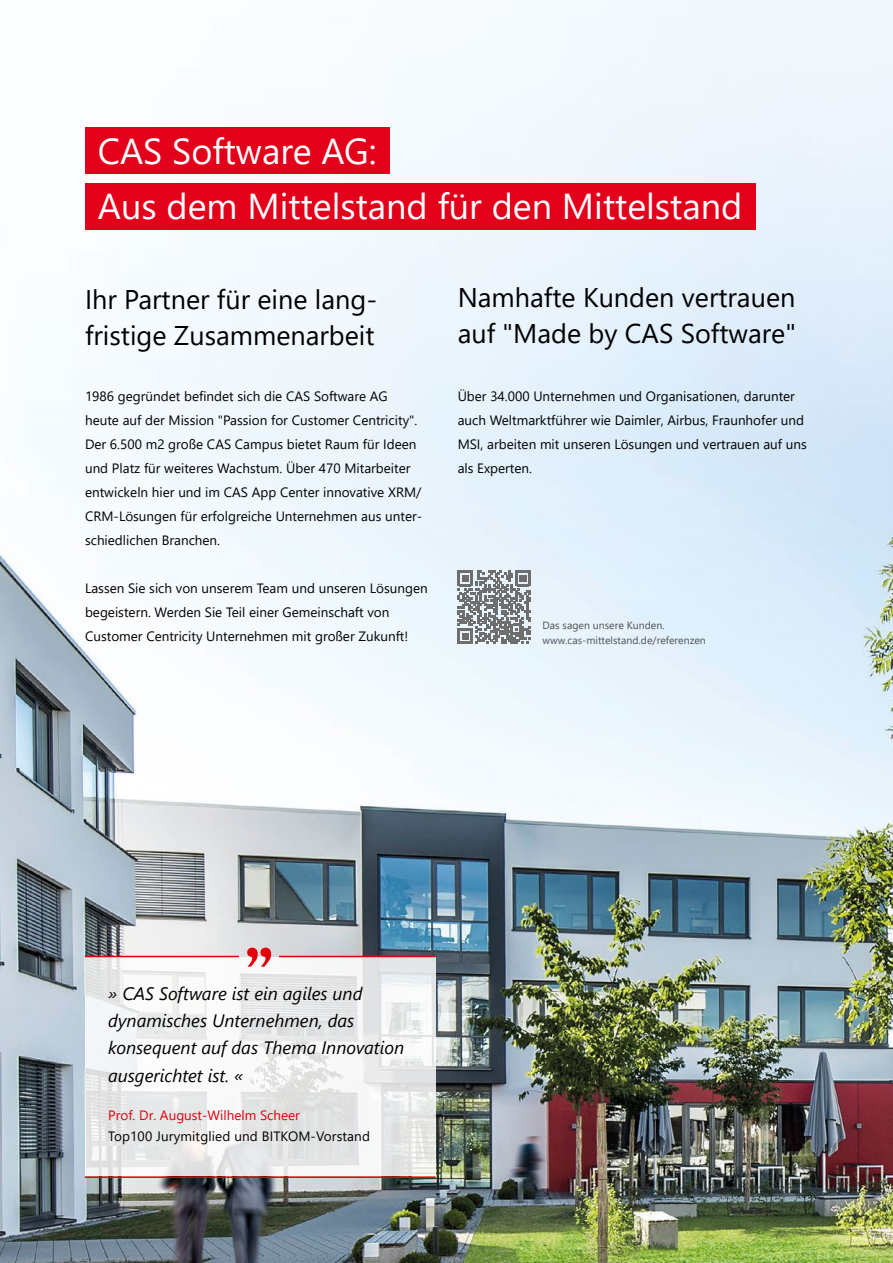
<style>
.page{position:relative;width:893px;height:1263px;background:#fff}
.page>*{position:absolute;margin:0;border:0;box-sizing:border-box;transform-origin:0 0}
.t1{font:36px/55.3px "Segoe UI";color:#fff}
.t2{font:27px/36px "Segoe UI";color:#000}
.t3{font:italic 18px/27.3px "Segoe UI";color:#000}
.t4{font:13.5px/24px "Segoe UI";color:#000}
.t5{font:13.5px "Segoe UI";color:#e3000b}
.t6{font:10.5px/15px "Segoe UI";color:#272726}
</style>
<div class="page">
<img style="left:0;top:0;width:893px;height:1263px">
<svg style="left:457px;top:571px;width:74px;height:73px;background:#989c9f"></svg>
<div style="left:85px;top:128px;width:304px;height:46px;background:#e2001a"></div>
<div style="left:85px;top:183px;width:670px;height:47px;background:#e2001a"></div>
<svg style="left:85px;top:957px;width:351px;height:219px"></svg>
<hr style="left:85px;top:956px;width:154px;height:1px;background:#e3000b">
<svg style="left:247px;top:948px;width:24px;height:19px"></svg>
<hr style="left:85px;top:1176px;width:351px;height:2px;background:#e3000b">
<hr style="left:279px;top:956px;width:157px;height:1px;background:#e3000b">
<h1 class="t1" style="left:98px;top:120px;width:646px">CAS Software AG:<br>Aus dem Mittelstand für den Mittelstand</h1>
<h2 class="t2" style="left:85px;top:279px;width:291px">Ihr Partner für eine lang&shy;fristige Zusammenarbeit</h2>
<p class="t4" style="left:85px;top:383px;width:339px">1986 gegründet befindet sich die CAS Software AG heute auf der Mission "Passion for Customer Centricity".<br>Der 6.500 m2 große CAS Campus bietet Raum für Ideen und Platz für weiteres Wachstum. Über 470 Mitarbeiter entwickeln hier und im CAS App Center innovative XRM/ CRM-Lösungen für erfolgreiche Unternehmen aus unter&shy;schiedlichen Branchen.</p>
<p class="t4" style="left:85px;top:575px;width:344px">Lassen Sie sich von unserem Team und unseren Lösungen begeistern. Werden Sie Teil einer Gemeinschaft von<br>Customer Centricity Unternehmen mit großer Zukunft!</p>
<h2 class="t2" style="left:458px;top:277px;width:340px">Namhafte Kunden vertrauen auf "Made by CAS Software"</h2>
<p class="t4" style="left:458px;top:383px;width:351px">Über 34.000 Unternehmen und Organisationen, darunter auch Weltmarktführer wie Daimler, Airbus, Fraunhofer und MSI, arbeiten mit unseren Lösungen und vertrauen auf uns als Experten.</p>
<p class="t6" style="left:542px;top:617px;width:165px">Das sagen unsere Kunden. www.cas-mittelstand.de/referenzen</p>
<h3 class="t3" style="left:108px;top:977px;width:298px">» CAS Software ist ein agiles und dynamisches Unternehmen, das konsequent auf das Thema Innovation ausgerichtet ist. «</h3>
<p class="t5" style="left:108px;top:1102px;width:193px">Prof. Dr. August-Wilhelm Scheer</p>
<p class="t4" style="left:108px;top:1123px;width:263px">Top100 Jurymitglied und BITKOM-Vorstand</p>
</div>
